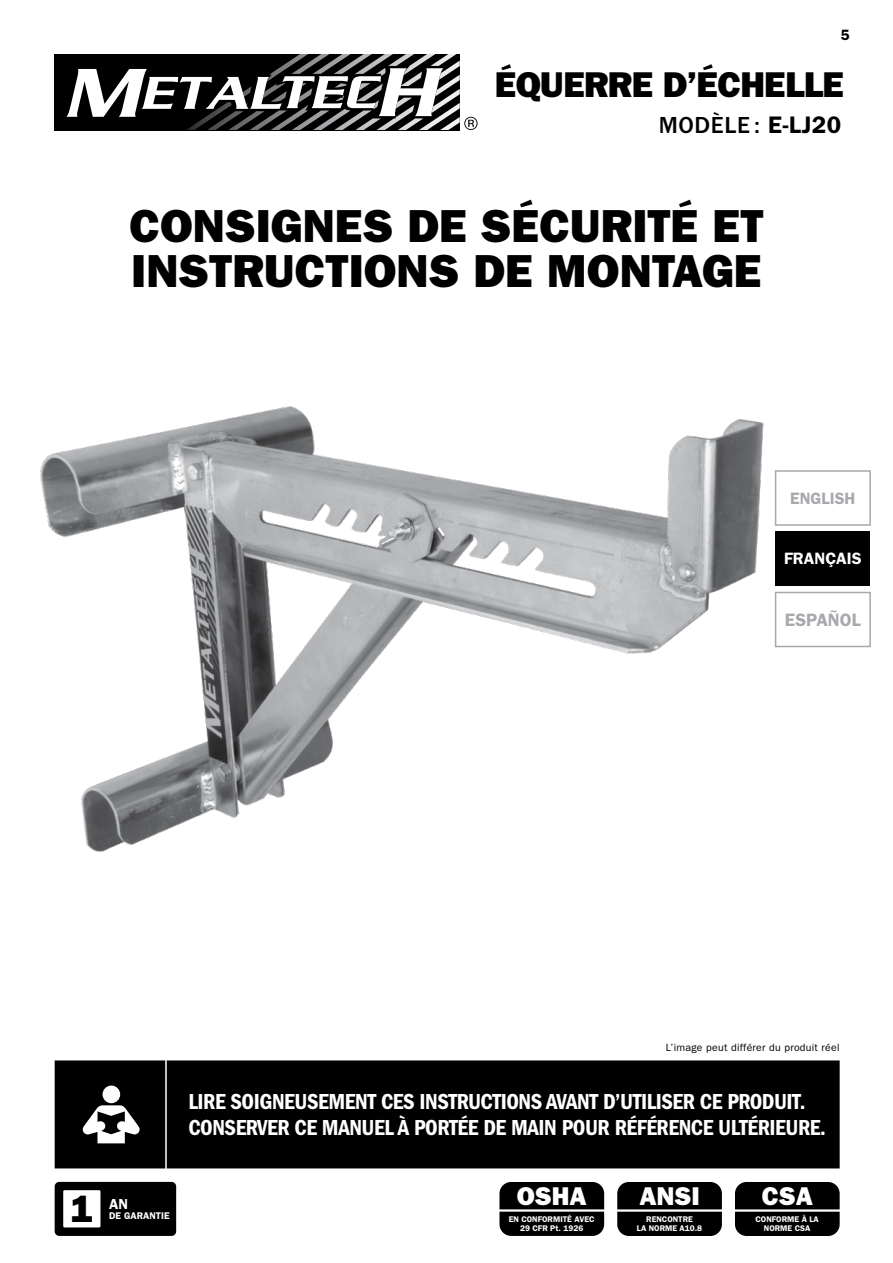
<style>
.page{position:relative;width:893px;height:1263px;background:#fff}
.page>*{position:absolute;margin:0;border:0;box-sizing:border-box;transform-origin:0 0}
.t1{font:46.5px/45px "ITC Franklin Gothic Std Hvy";color:#000}
.t2{font:37.8px "ITC Franklin Gothic Std Hvy";color:#000}
.t3{font:36px "ITC Franklin Gothic Std Hvy";letter-spacing:-.02em;color:#000}
.t4{font:25.8px "ITC Franklin Gothic Std Hvy";color:#fff}
.t5{font:500 24px "ITC Franklin Gothic Std";letter-spacing:.025em;color:#000}
.t6{font:22.5px/26.2px "ITC Franklin Gothic Std Dm Cd";letter-spacing:-.02em;color:#fff}
.t7{font:600 18px "ITC Franklin Gothic Std";color:#a7a9ac}
.t8{font:600 16.5px "ITC Franklin Gothic Std";color:#fff}
.t9{font:600 16.5px "ITC Franklin Gothic Std";color:#a7a9ac}
.t10{font:600 15px "ITC Franklin Gothic Std";color:#000}
.t11{font:600 14.55px "ITC Franklin Gothic Std";color:#fff}
.t12{font:10.5px "ITC Franklin Gothic Std";letter-spacing:.025em;color:#000}
.t13{font:600 9.75px "ITC Franklin Gothic Std";color:#fff}
.t14{font:600 8.25px/9px "ITC Franklin Gothic Std";color:#fff;text-align:center}
.s1{font-weight:600}
</style>
<div class="page">
<div style="left:54px;top:54px;width:406px;height:76px;background:#000"></div>
<svg style="left:66px;top:54px;width:411px;height:76px"></svg>
<div style="left:55px;top:1182px;width:121px;height:54px;background:#000;border-radius:5px"></div>
<div style="left:63px;top:1190px;width:37px;height:37px;background:#fff"></div>
<svg style="left:499px;top:1182px;width:105px;height:54px;background:#111"></svg>
<svg style="left:617px;top:1182px;width:105px;height:54px;background:#101010"></svg>
<svg style="left:735px;top:1182px;width:105px;height:54px;background:#101010"></svg>
<div style="left:56px;top:1062px;width:782px;height:105px;background:#000"></div>
<div style="left:55px;top:1060px;width:785px;height:108px;border:3px solid #000"></div>
<div style="left:103px;top:1085px;width:17px;height:18px;background:#fff;border-radius:50%"></div>
<svg style="left:83px;top:1105px;width:57px;height:38px"></svg>
<hr style="left:165px;top:1056px;width:2px;height:114px;background:#fff">
<img style="left:40px;top:406px;width:747px;height:446px">
<div style="left:776px;top:532px;width:94px;height:54px;background:#000"></div>
<div style="left:775px;top:592px;width:96px;height:55px;border:2px solid #a7a9ac"></div>
<div style="left:775px;top:470px;width:96px;height:56px;border:2px solid #a7a9ac"></div>
<p class="t10" style="left:841px;top:26px;width:10px">5</p>
<h3 class="t3" style="left:495px;top:64px;width:351px">ÉQUERRE D’ÉCHELLE</h3>
<p class="t5" style="left:659px;top:112px;width:184px">MODÈLE : <span class="s1">E-LJ20</span></p>
<h1 class="t1" style="left:129px;top:204px;width:636px">CONSIGNES DE SÉCURITÉ ET<br>INSTRUCTIONS DE MONTAGE</h1>
<p class="t9" style="left:790px;top:488px;width:67px">ENGLISH</p>
<p class="t8" style="left:784px;top:549px;width:79px">FRANÇAIS</p>
<p class="t7" style="left:785px;top:609px;width:77px">ESPAÑOL</p>
<p class="t12" style="left:666px;top:1041px;width:175px">L’image peut différer du produit réel</p>
<p class="t6" style="left:188px;top:1088px;width:639px">LIRE SOIGNEUSEMENT CES INSTRUCTIONS AVANT D’UTILISER CE PRODUIT.<br>CONSERVER CE MANUEL À PORTÉE DE MAIN POUR RÉFÉRENCE ULTÉRIEURE.</p>
<h2 class="t2" style="left:71px;top:1187px;width:24px">1</h2>
<p class="t11" style="left:109px;top:1195px;width:20px">AN</p>
<p class="t13" style="left:109px;top:1210px;width:62px">DE GARANTIE</p>
<p class="t4" style="left:517px;top:1180px;width:71px">OSHA</p>
<p class="t14" style="left:509px;top:1215px;width:88px">EN CONFORMITÉ AVEC<br>29 CFR Pt. 1926</p>
<p class="t4" style="left:639px;top:1180px;width:62px">ANSI</p>
<p class="t14" style="left:637px;top:1215px;width:67px">RENCONTRE<br>LA NORME A10.8</p>
<p class="t4" style="left:762px;top:1180px;width:53px">CSA</p>
<p class="t14" style="left:755px;top:1215px;width:65px">CONFORME À LA<br>NORME CSA</p>
</div>
